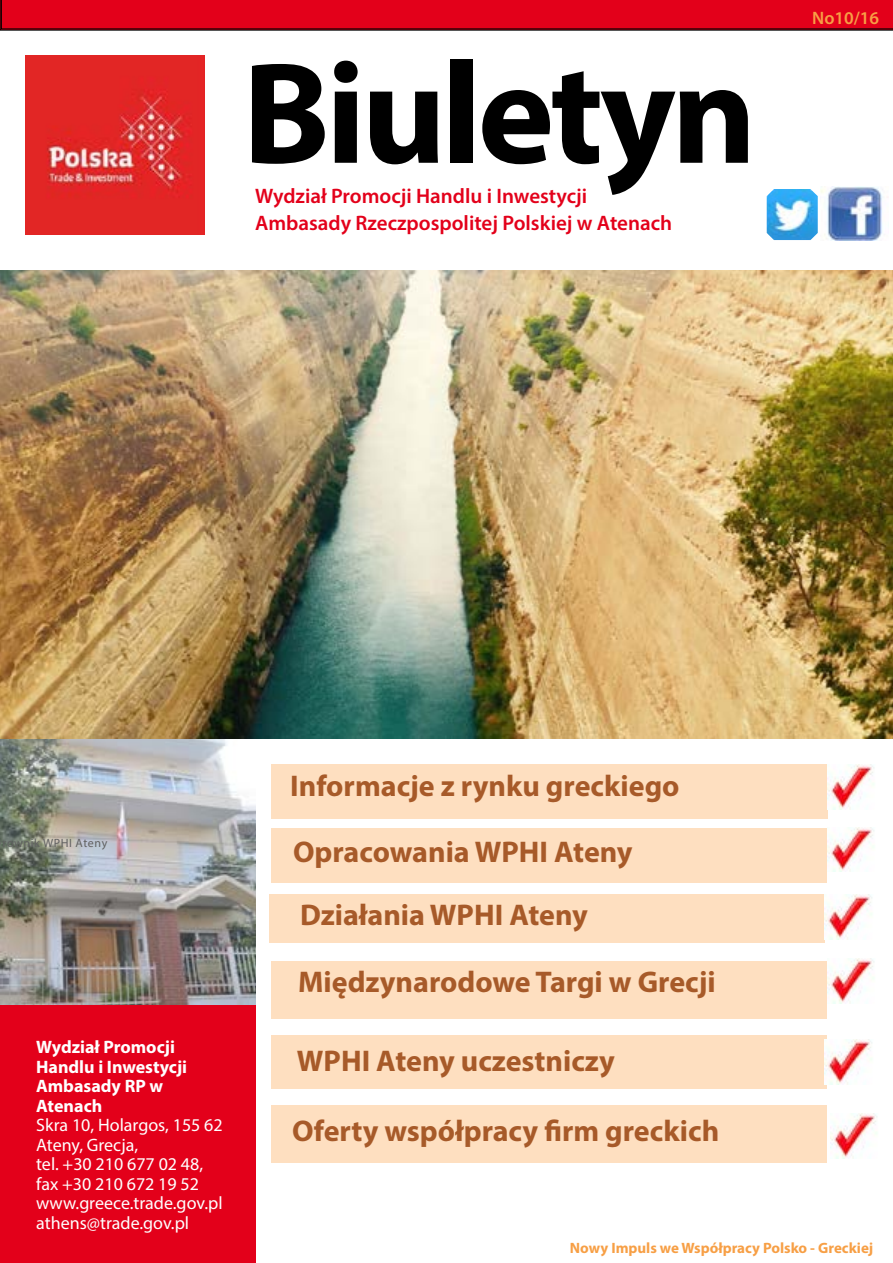
<style>
.page{position:relative;width:893px;height:1263px;background:#fff}
.page>*{position:absolute;margin:0;border:0;box-sizing:border-box;transform-origin:0 0}
.t1{font:700 145.5px "Myriad Pro";letter-spacing:-.03em;color:#000}
.t2{font:700 30px/64.2px "Myriad Pro";color:#a75a29}
.t3{font:600 21px/27px "Myriad Pro";color:#e3001a}
.t4{font:18px/19.5px "Myriad Pro";color:#fff}
.t5{font:700 18px/19.5px "Myriad Pro";color:#fff}
.t6{font:600 18px "Myriad Pro";color:#f79f45}
.t7{font:700 15px "Myriad Pro";color:#f79f45}
.t8{font:12px "Myriad Pro";letter-spacing:.05em;color:#616161}
</style>
<div class="page">
<div style="left:0;top:729px;width:255px;height:534px;background:#e3001a"></div>
<img style="left:0;top:738px;width:255px;height:267px">
<img style="left:0;top:270px;width:893px;height:468px">
<div style="left:0;top:0;width:893px;height:30px;background:#e3001a"></div>
<img style="left:26px;top:55px;width:178px;height:179px">
<img style="left:820px;top:186px;width:63px;height:54px">
<img style="left:767px;top:189px;width:51px;height:51px">
<div style="left:271px;top:765px;width:557px;height:54px;background:#fedfc0"></div>
<div style="left:271px;top:828px;width:556px;height:54px;background:#fedfc0"></div>
<div style="left:269px;top:895px;width:556px;height:48px;background:#fedfc0"></div>
<div style="left:271px;top:961px;width:556px;height:58px;background:#fedfc0"></div>
<div style="left:271px;top:1035px;width:556px;height:54px;background:#fedfc0"></div>
<div style="left:271px;top:1105px;width:556px;height:58px;background:#fedfc0"></div>
<img style="left:827px;top:765px;width:47px;height:44px">
<img style="left:827px;top:827px;width:47px;height:45px">
<img style="left:825px;top:894px;width:47px;height:45px">
<img style="left:827px;top:959px;width:47px;height:44px">
<img style="left:825px;top:1040px;width:47px;height:44px">
<img style="left:830px;top:1114px;width:47px;height:44px">
<h1 class="t1" style="left:242px;top:19px;width:516px">Biuletyn</h1>
<p class="t3" style="left:255px;top:182px;width:419px">Wydział Promocji Handlu i Inwestycji<br>Ambasady Rzeczpospolitej Polskiej w Atenach</p>
<p class="t6" style="left:812px;top:7px;width:68px">No10/16</p>
<p class="t8" style="left:3px;top:836px;width:106px">rownik WPHI Ateny</p>
<p class="t5" style="left:36px;top:1037px;width:153px">Wydział Promocji<br>Handlu i Inwestycji<br>Ambasady RP w<br>Atenach</p>
<p class="t4" style="left:36px;top:1115px;width:188px">Skra 10, Holargos, 155 62<br>Ateny, Grecja,<br>tel. +30 210 677 02 48, fax +30 210 672 19 52 www.greece.trade.gov.pl athens@trade.gov.pl</p>
<p class="t2" style="left:290px;top:753px;width:391px">Informacje z rynku greckiego<br>Opracowania WPHI Ateny<br>Działania WPHI Ateny</p>
<p class="t2" style="left:298px;top:949px;width:419px">Międzynarodowe Targi w Grecji</p>
<p class="t2" style="left:297px;top:1028px;width:319px">WPHI Ateny uczestniczy</p>
<p class="t2" style="left:292px;top:1097px;width:429px">Oferty współpracy firm greckich</p>
<p class="t7" style="left:570px;top:1238px;width:305px">Nowy Impuls we Współpracy Polsko - Greckiej</p>
</div>
